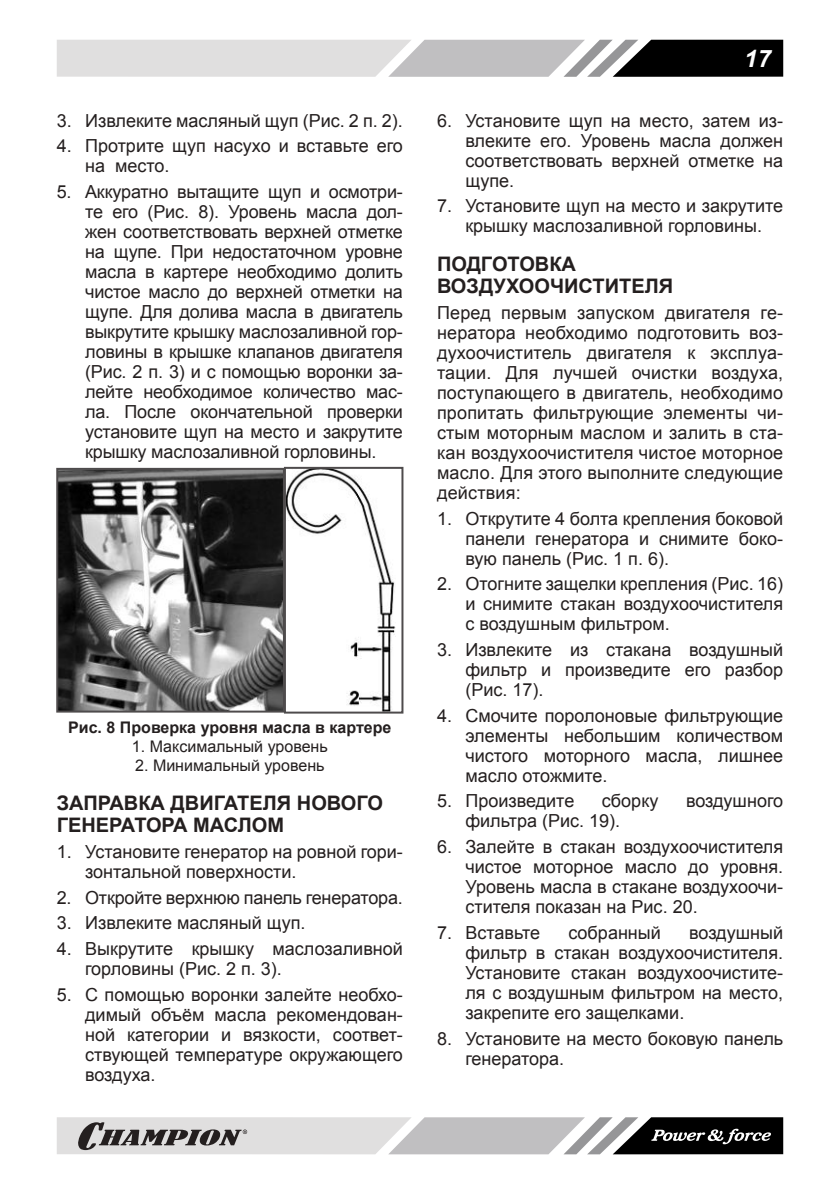
<style>
.page{position:relative;width:840px;height:1191px;background:#fff}
.page>*{position:absolute;margin:0;border:0;box-sizing:border-box;transform-origin:0 0}
.t1{font:italic 700 24px "Arial";color:#fff}
.t2{font:700 20px/22px "Arial";color:#241f1f}
.t3{font:18px/20px "Arial";color:#241f1f;text-align:justify}
.t4{font:16px "Arial";color:#241f1f}
.t5{font:700 16px "Arial";color:#241f1f}
</style>
<div class="page">
<svg style="left:57px;top:40px;width:725px;height:37px;background:#aaa"></svg>
<svg style="left:57px;top:1117px;width:725px;height:37px;background:#a4a3a3"></svg>
<img style="left:59px;top:470px;width:336px;height:240px">
<div style="left:56px;top:468px;width:229px;height:244px;border:2px solid #4e4b4c"></div>
<div style="left:284px;top:467px;width:119px;height:246px;border:2px solid #4e4b4c"></div>
<p class="t3" style="left:57px;top:110px;width:347px">3. Извлеките масляный щуп (Рис. 2 п. 2).</p>
<p class="t3" style="left:85px;top:136px;width:319px;text-indent:-28px">4. Протрите щуп насухо и вставьте его на место.</p>
<p class="t3" style="left:85px;top:182px;width:319px;text-indent:-28px">5. Аккуратно вытащите щуп и осмотри&shy;те его (Рис. 8). Уровень масла дол&shy;жен соответствовать верхней отметке на щупе. При недостаточном уровне масла в картере необходимо долить чистое масло до верхней отметки на щупе. Для долива масла в двигатель выкрутите крышку маслозаливной гор&shy;ловины в крышке клапанов двигателя (Рис. 2 п. 3) и с помощью воронки за&shy;лейте необходимое количество мас&shy;ла. После окончательной проверки установите щуп на место и закрутите крышку маслозаливной горловины.</p>
<p class="t5" style="left:68px;top:716px;width:324px">Рис. 8 Проверка уровня масла в картере</p>
<p class="t4" style="left:132px;top:736px;width:197px">1. Максимальный уровень</p>
<p class="t4" style="left:135px;top:755px;width:191px">2. Минимальный уровень</p>
<p class="t2" style="left:57px;top:793px;width:328px">ЗАПРАВКА ДВИГАТЕЛЯ НОВОГО<br>ГЕНЕРАТОРА МАСЛОМ</p>
<p class="t3" style="left:85px;top:841px;width:319px;text-indent:-28px">1. Установите генератор на ровной гори&shy;зонтальной поверхности.</p>
<p class="t3" style="left:57px;top:887px;width:347px">2. Откройте верхнюю панель генератора.</p>
<p class="t3" style="left:57px;top:913px;width:250px">3. Извлеките масляный щуп.</p>
<p class="t3" style="left:85px;top:938px;width:319px;text-indent:-28px">4. Выкрутите крышку маслозаливной горловины (Рис. 2 п. 3).</p>
<p class="t3" style="left:85px;top:984px;width:319px;text-indent:-28px">5. С помощью воронки залейте необхо&shy;димый объём масла рекомендован&shy;ной категории и вязкости, соответ&shy;ствующей температуре окружающего воздуха.</p>
<h1 class="t1" style="left:743px;top:44px;width:28px">17</h1>
<p class="t3" style="left:465px;top:110px;width:319px;text-indent:-28px">6. Установите щуп на место, затем из&shy;влеките его. Уровень масла должен соответствовать верхней отметке на щупе.</p>
<p class="t3" style="left:437px;top:196px;width:347px;text-align:center">7. Установите щуп на место и закрутите крышку маслозаливной горловины.</p>
<p class="t2" style="left:437px;top:254px;width:237px">ПОДГОТОВКА<br>ВОЗДУХООЧИСТИТЕЛЯ</p>
<p class="t3" style="left:437px;top:303px;width:347px">Перед первым запуском двигателя ге&shy;нератора необходимо подготовить воз&shy;духоочиститель двигателя к эксплуа&shy;тации. Для лучшей очистки воздуха, поступающего в двигатель, необходимо пропитать фильтрующие элементы чи&shy;стым моторным маслом и залить в ста&shy;кан воздухоочистителя чистое моторное масло. Для этого выполните следующие действия:</p>
<p class="t3" style="left:465px;top:508px;width:319px;text-indent:-28px">1. Открутите 4 болта крепления боковой панели генератора и снимите боко&shy;вую панель (Рис. 1 п. 6).</p>
<p class="t3" style="left:465px;top:574px;width:319px;text-indent:-28px">2. Отогните защелки крепления (Рис. 16) и снимите стакан воздухоочистителя с воздушным фильтром.</p>
<p class="t3" style="left:465px;top:640px;width:319px;text-indent:-28px">3. Извлеките из стакана воздушный фильтр и произведите его разбор (Рис. 17).</p>
<p class="t3" style="left:465px;top:705px;width:319px;text-indent:-28px">4. Смочите поролоновые фильтрующие элементы небольшим количеством чистого моторного масла, лишнее масло отожмите.</p>
<p class="t3" style="left:437px;top:791px;width:139px">5. Произведите</p>
<p class="t3" style="left:601px;top:791px;width:58px">сборку</p>
<p class="t3" style="left:685px;top:791px;width:99px">воздушного</p>
<p class="t3" style="left:465px;top:811px;width:156px">фильтра (Рис. 19).</p>
<p class="t3" style="left:465px;top:837px;width:319px;text-indent:-28px">6. Залейте в стакан воздухоочистителя чистое моторное масло до уровня.<br>Уровень масла в стакане воздухоочи&shy;стителя показан на Рис. 20.</p>
<p class="t3" style="left:437px;top:922px;width:104px">7. Вставьте</p>
<p class="t3" style="left:568px;top:922px;width:94px">собранный</p>
<p class="t3" style="left:465px;top:922px;width:319px;text-indent:224px">воздушный фильтр в стакан воздухоочистителя.<br>Установите стакан воздухоочистите&shy;ля с воздушным фильтром на место, закрепите его защелками.</p>
<p class="t3" style="left:465px;top:1028px;width:319px;text-indent:-28px">8. Установите на место боковую панель генератора.</p>
</div>
